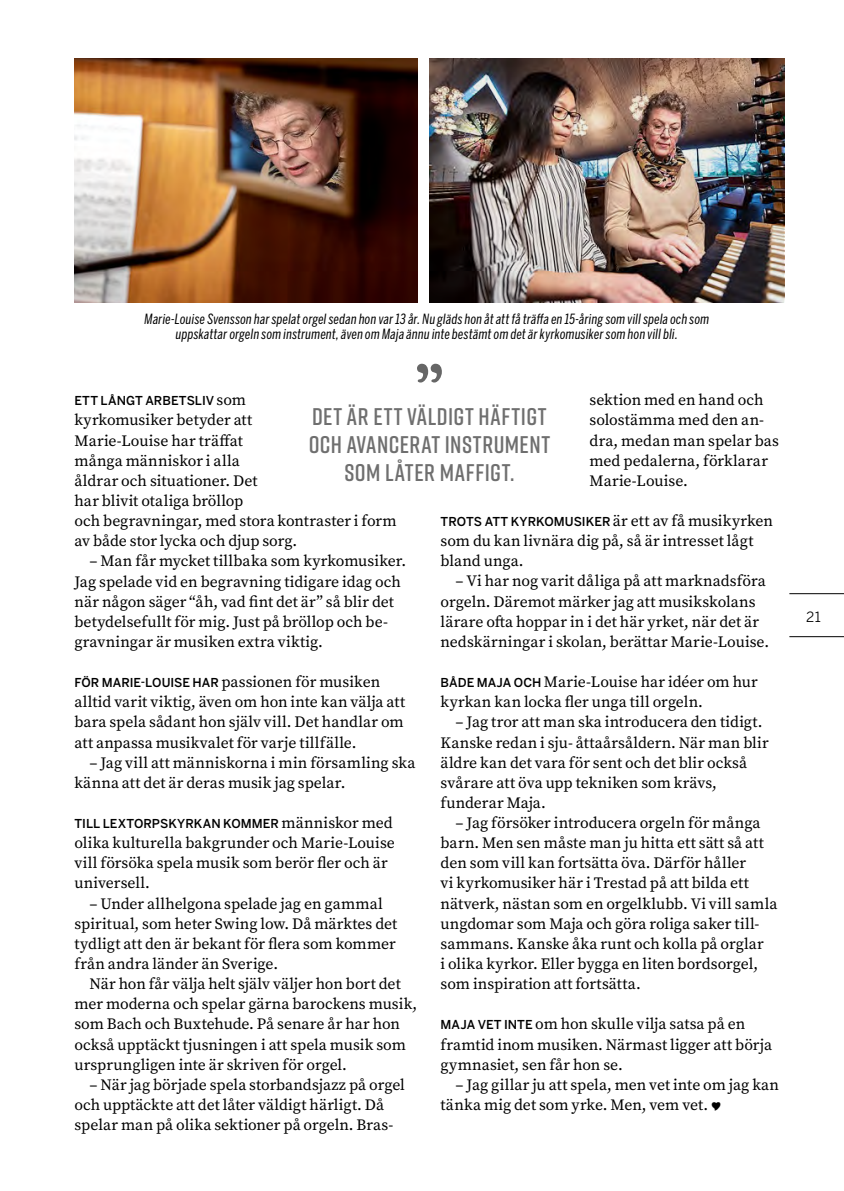
<style>
.page{position:relative;width:844px;height:1191px;background:#fff}
.page>*{position:absolute;margin:0;border:0;box-sizing:border-box;transform-origin:0 0}
.t1{font:600 24.15px/28px "Rift";letter-spacing:.025em;color:#6f6f6f;text-align:center}
.t2{font:15.75px/20.1px "Source Serif Pro";color:#000}
.t3{font:italic 14px/15.8px "Benton Sans Compressed";letter-spacing:.015em;color:#000;text-align:center}
.t4{font:14px "Benton Sans";color:#000}
.t5{font:500 12.25px "Benton Sans";letter-spacing:.005em;color:#000}
.s1{font-family:"Source Serif Pro";font-weight:400;font-size:15.75px}
.s2{font-family:"Benton Sans";font-weight:500;font-size:12.25px}
.s3{font-family:"Tropen Extras"}
</style>
<div class="page">
<svg style="left:789px;top:593px;width:54px;height:44px"></svg>
<img style="left:429px;top:58px;width:355px;height:245px">
<svg style="left:417px;top:364px;width:25px;height:18px"></svg>
<img style="left:74px;top:58px;width:343px;height:245px">
<p class="t3" style="left:144px;top:310px;width:566px">Marie-Louise Svensson har spelat orgel sedan hon var 13 år. Nu gläds hon åt att få träffa en 15-åring som vill spela och som uppskattar orgeln som instrument, även om Maja ännu inte bestämt om det är kyrkomusiker som hon vill bli.</p>
<p class="t2" style="left:589px;top:390px;width:191px">sektion med en hand och solostämma med den an&shy;dra, medan man spelar bas med pedalerna, förklarar<br>Marie-Louise.</p>
<p class="t5" style="left:440px;top:514px;width:334px">TROTS ATT KYRKOMUSIKER <span class="s1">är ett av få musikyrken</span></p>
<p class="t2" style="left:440px;top:531px;width:314px">som du kan livnära dig på, så är intresset lågt bland unga.</p>
<p class="t2" style="left:440px;top:571px;width:330px;text-indent:15px">– Vi har nog varit dåliga på att marknadsföra orgeln. Däremot märker jag att musikskolans lärare ofta hoppar in i det här yrket, när det är nedskärningar i skolan, berättar Marie-Louise.</p>
<p class="t2" style="left:440px;top:672px;width:318px"><span class="s2">BÅDE MAJA OCH</span> Marie-Louise har idéer om hur kyrkan kan locka fler unga till orgeln.</p>
<p class="t2" style="left:440px;top:712px;width:329px;text-indent:15px">– Jag tror att man ska introducera den tidigt.<br>Kanske redan i sju- åttaårsåldern. När man blir äldre kan det vara för sent och det blir också svårare att öva upp tekniken som krävs, funderar Maja.</p>
<p class="t2" style="left:440px;top:812px;width:338px;text-indent:15px">– Jag försöker introducera orgeln för många barn. Men sen måste man ju hitta ett sätt så att den som vill kan fortsätta öva. Därför håller<br>vi kyrkomusiker här i Trestad på att bilda ett nätverk, nästan som en orgelklubb. Vi vill samla ungdomar som Maja och göra roliga saker till&shy;sammans. Kanske åka runt och kolla på orglar<br>i olika kyrkor. Eller bygga en liten bordsorgel, som inspiration att fortsätta.</p>
<p class="t2" style="left:440px;top:1014px;width:333px"><span class="s2">MAJA VET INTE</span> om hon skulle vilja satsa på en framtid inom musiken. Närmast ligger att börja gymnasiet, sen får hon se.</p>
<p class="t2" style="left:440px;top:1074px;width:340px;text-indent:15px">– Jag gillar ju att spela, men vet inte om jag kan tänka mig det som yrke. Men, vem vet. <span class="s3">G</span></p>
<p class="t5" style="left:74px;top:393px;width:173px">ETT LÅNGT ARBETSLIV <span class="s1">som</span></p>
<p class="t2" style="left:74px;top:410px;width:324px">kyrkomusiker betyder att<br>Marie-Louise har träffat<br>många människor i alla<br>åldrar och situationer. Det<br>har blivit otaliga bröllop<br>och begravningar, med stora kontraster i form av både stor lycka och djup sorg.</p>
<p class="t2" style="left:74px;top:551px;width:333px;text-indent:15px">– Man får mycket tillbaka som kyrkomusiker.<br>Jag spelade vid en begravning tidigare idag och när någon säger “åh, vad fint det är” så blir det betydelsefullt för mig. Just på bröllop och be&shy;gravningar är musiken extra viktig.</p>
<p class="t2" style="left:74px;top:672px;width:332px"><span class="s2">FÖR MARIE-LOUISE HAR</span> passionen för musiken alltid varit viktig, även om hon inte kan välja att bara spela sådant hon själv vill. Det handlar om att anpassa musikvalet för varje tillfälle.</p>
<p class="t2" style="left:74px;top:752px;width:342px;text-indent:15px">– Jag vill att människorna i min församling ska känna att det är deras musik jag spelar.</p>
<p class="t5" style="left:74px;top:816px;width:319px">TILL LEXTORPSKYRKAN KOMMER <span class="s1">människor med</span></p>
<p class="t2" style="left:74px;top:833px;width:322px">olika kulturella bakgrunder och Marie-Louise vill försöka spela musik som berör fler och är universell.</p>
<p class="t2" style="left:74px;top:893px;width:324px;text-indent:15px">– Under allhelgona spelade jag en gammal spiritual, som heter Swing low. Då märktes det tydligt att den är bekant för flera som kommer från andra länder än Sverige.</p>
<p class="t2" style="left:74px;top:973px;width:344px;text-indent:15px">När hon får välja helt själv väljer hon bort det mer moderna och spelar gärna barockens musik, som Bach och Buxtehude. På senare år har hon också upptäckt tjusningen i att spela musik som ursprungligen inte är skriven för orgel.</p>
<p class="t2" style="left:74px;top:1074px;width:332px;text-indent:15px">– När jag började spela storbandsjazz på orgel och upptäckte att det låter väldigt härligt. Då spelar man på olika sektioner på orgeln. Bras-</p>
<h1 class="t1" style="left:308px;top:402px;width:243px">DET ÄR ETT VÄLDIGT HÄFTIGT<br>OCH AVANCERAT INSTRUMENT<br>SOM LÅTER MAFFIGT.</h1>
<p class="t4" style="left:806px;top:608px;width:16px">21</p>
</div>
